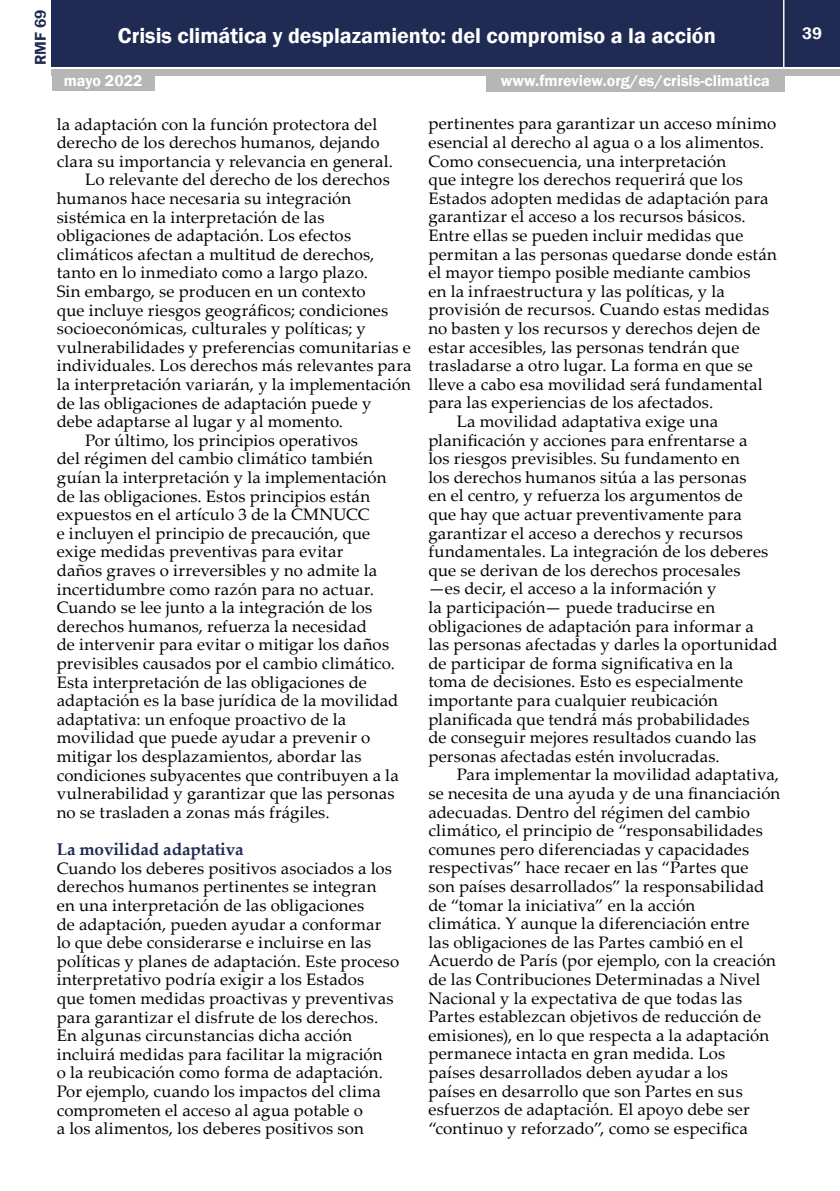
<style>
.page{position:relative;width:840px;height:1191px;background:#fff}
.page>*{position:absolute;margin:0;border:0;box-sizing:border-box;transform-origin:0 0}
.t1{font:600 22px "Franklin Gothic";color:#fff}
.t2{font:700 17px "Palatino Linotype";letter-spacing:-.01em;color:#202b53}
.t3{font:600 17px "Franklin Gothic";color:#fff}
.t4{font:16.6px/18.6px "Palatino Linotype";letter-spacing:.01em;color:#000}
.t5{font:600 16px "Franklin Gothic";color:#fff}
.t6{font:600 16px "Franklin Gothic";color:#202b53}
</style>
<div class="page">
<div style="left:52px;top:0;width:787px;height:66px;background:#202b53"></div>
<div style="left:52px;top:69px;width:787px;height:6px;background:#b6b6b6"></div>
<hr style="left:782px;top:0;width:2px;height:68px;background:#fff">
<div style="left:52px;top:73px;width:102px;height:18px;background:#b6b6b6"></div>
<div style="left:486px;top:74px;width:298px;height:18px;background:#b6b6b6"></div>
<p class="t6" style="left:31px;top:65px;width:57px;rotate:-90deg">RMF 69</p>
<h1 class="t1" style="left:118px;top:22px;width:599px">Crisis climática y desplazamiento: del compromiso a la acción</h1>
<p class="t3" style="left:801px;top:23px;width:21px">39</p>
<p class="t5" style="left:64px;top:71px;width:80px">mayo 2022</p>
<p class="t5" style="left:500px;top:71px;width:270px">www.fmreview.org/es/crisis-climatica</p>
<p class="t4" style="left:57px;top:114px;width:322px">la adaptación con la función protectora del</p>
<p class="t4" style="left:57px;top:133px;width:324px">derecho de los derechos humanos, dejando</p>
<p class="t4" style="left:57px;top:151px;width:337px">clara su importancia y relevancia en general.</p>
<p class="t4" style="left:85px;top:170px;width:306px">Lo relevante del derecho de los derechos</p>
<p class="t4" style="left:57px;top:188px;width:296px">humanos hace necesaria su integración</p>
<p class="t4" style="left:57px;top:207px;width:269px">sistémica en la interpretación de las</p>
<p class="t4" style="left:57px;top:225px;width:296px">obligaciones de adaptación. Los efectos</p>
<p class="t4" style="left:57px;top:244px;width:319px">climáticos afectan a multitud de derechos,</p>
<p class="t4" style="left:57px;top:263px;width:312px">tanto en lo inmediato como a largo plazo.</p>
<p class="t4" style="left:57px;top:281px;width:310px">Sin embargo, se producen en un contexto</p>
<p class="t4" style="left:57px;top:300px;width:333px">que incluye riesgos geográficos; condiciones</p>
<p class="t4" style="left:57px;top:318px;width:310px">socioeconómicas, culturales y políticas; y</p>
<p class="t4" style="left:57px;top:337px;width:355px">vulnerabilidades y preferencias comunitarias e</p>
<p class="t4" style="left:57px;top:356px;width:356px">individuales. Los derechos más relevantes para</p>
<p class="t4" style="left:57px;top:374px;width:355px">la interpretación variarán, y la implementación</p>
<p class="t4" style="left:57px;top:393px;width:316px">de las obligaciones de adaptación puede y</p>
<p class="t4" style="left:57px;top:411px;width:288px">debe adaptarse al lugar y al momento.</p>
<p class="t4" style="left:85px;top:430px;width:274px">Por último, los principios operativos</p>
<p class="t4" style="left:57px;top:449px;width:317px">del régimen del cambio climático también</p>
<p class="t4" style="left:57px;top:467px;width:331px">guían la interpretación y la implementación</p>
<p class="t4" style="left:57px;top:486px;width:315px">de las obligaciones. Estos principios están</p>
<p class="t4" style="left:57px;top:504px;width:314px">expuestos en el artículo 3 de la CMNUCC</p>
<p class="t4" style="left:57px;top:523px;width:315px">e incluyen el principio de precaución, que</p>
<p class="t4" style="left:57px;top:542px;width:288px">exige medidas preventivas para evitar</p>
<p class="t4" style="left:57px;top:560px;width:322px">daños graves o irreversibles y no admite la</p>
<p class="t4" style="left:57px;top:579px;width:318px">incertidumbre como razón para no actuar.</p>
<p class="t4" style="left:57px;top:597px;width:317px">Cuando se lee junto a la integración de los</p>
<p class="t4" style="left:57px;top:616px;width:311px">derechos humanos, refuerza la necesidad</p>
<p class="t4" style="left:57px;top:634px;width:333px">de intervenir para evitar o mitigar los daños</p>
<p class="t4" style="left:57px;top:653px;width:339px">previsibles causados por el cambio climático.</p>
<p class="t4" style="left:57px;top:672px;width:311px">Esta interpretación de las obligaciones de</p>
<p class="t4" style="left:57px;top:690px;width:343px">adaptación es la base jurídica de la movilidad</p>
<p class="t4" style="left:57px;top:709px;width:291px">adaptativa: un enfoque proactivo de la</p>
<p class="t4" style="left:57px;top:727px;width:315px">movilidad que puede ayudar a prevenir o</p>
<p class="t4" style="left:57px;top:746px;width:306px">mitigar los desplazamientos, abordar las</p>
<p class="t4" style="left:57px;top:765px;width:343px">condiciones subyacentes que contribuyen a la</p>
<p class="t4" style="left:57px;top:783px;width:339px">vulnerabilidad y garantizar que las personas</p>
<p class="t4" style="left:57px;top:802px;width:274px">no se trasladen a zonas más frágiles.</p>
<p class="t2" style="left:57px;top:837px;width:188px">La movilidad adaptativa</p>
<p class="t4" style="left:57px;top:858px;width:344px">Cuando los deberes positivos asociados a los derechos humanos pertinentes se integran<br>en una interpretación de las obligaciones<br>de adaptación, pueden ayudar a conformar lo que debe considerarse e incluirse en las políticas y planes de adaptación. Este proceso interpretativo podría exigir a los Estados<br>que tomen medidas proactivas y preventivas para garantizar el disfrute de los derechos.<br>En algunas circunstancias dicha acción incluirá medidas para facilitar la migración<br>o la reubicación como forma de adaptación.<br>Por ejemplo, cuando los impactos del clima comprometen el acceso al agua potable o<br>a los alimentos, los deberes positivos son</p>
<p class="t4" style="left:428px;top:114px;width:349px">pertinentes para garantizar un acceso mínimo</p>
<p class="t4" style="left:428px;top:132px;width:337px">esencial al derecho al agua o a los alimentos.</p>
<p class="t4" style="left:428px;top:151px;width:299px">Como consecuencia, una interpretación</p>
<p class="t4" style="left:428px;top:170px;width:316px">que integre los derechos requerirá que los</p>
<p class="t4" style="left:428px;top:188px;width:341px">Estados adopten medidas de adaptación para</p>
<p class="t4" style="left:428px;top:207px;width:318px">garantizar el acceso a los recursos básicos.</p>
<p class="t4" style="left:428px;top:225px;width:316px">Entre ellas se pueden incluir medidas que</p>
<p class="t4" style="left:428px;top:244px;width:350px">permitan a las personas quedarse donde están</p>
<p class="t4" style="left:428px;top:263px;width:323px">el mayor tiempo posible mediante cambios</p>
<p class="t4" style="left:428px;top:281px;width:298px">en la infraestructura y las políticas, y la</p>
<p class="t4" style="left:428px;top:300px;width:342px">provisión de recursos. Cuando estas medidas</p>
<p class="t4" style="left:428px;top:318px;width:333px">no basten y los recursos y derechos dejen de</p>
<p class="t4" style="left:428px;top:337px;width:312px">estar accesibles, las personas tendrán que</p>
<p class="t4" style="left:428px;top:355px;width:326px">trasladarse a otro lugar. La forma en que se</p>
<p class="t4" style="left:428px;top:374px;width:335px">lleve a cabo esa movilidad será fundamental</p>
<p class="t4" style="left:428px;top:393px;width:286px">para las experiencias de los afectados.</p>
<p class="t4" style="left:456px;top:411px;width:263px">La movilidad adaptativa exige una</p>
<p class="t4" style="left:428px;top:430px;width:320px">planificación y acciones para enfrentarse a</p>
<p class="t4" style="left:428px;top:448px;width:313px">los riesgos previsibles. Su fundamento en</p>
<p class="t4" style="left:428px;top:467px;width:319px">los derechos humanos sitúa a las personas</p>
<p class="t4" style="left:428px;top:486px;width:316px">en el centro, y refuerza los argumentos de</p>
<p class="t4" style="left:428px;top:504px;width:315px">que hay que actuar preventivamente para</p>
<p class="t4" style="left:428px;top:523px;width:316px">garantizar el acceso a derechos y recursos</p>
<p class="t4" style="left:428px;top:541px;width:341px">fundamentales. La integración de los deberes</p>
<p class="t4" style="left:428px;top:560px;width:313px">que se derivan de los derechos procesales</p>
<p class="t4" style="left:428px;top:579px;width:289px">—es decir, el acceso a la información y</p>
<p class="t4" style="left:428px;top:597px;width:288px">la participación— puede traducirse en</p>
<p class="t4" style="left:428px;top:616px;width:327px">obligaciones de adaptación para informar a</p>
<p class="t4" style="left:428px;top:634px;width:351px">las personas afectadas y darles la oportunidad</p>
<p class="t4" style="left:428px;top:653px;width:306px">de participar de forma significativa en la</p>
<p class="t4" style="left:428px;top:672px;width:316px">toma de decisiones. Esto es especialmente</p>
<p class="t4" style="left:428px;top:690px;width:291px">importante para cualquier reubicación</p>
<p class="t4" style="left:428px;top:709px;width:322px">planificada que tendrá más probabilidades</p>
<p class="t4" style="left:428px;top:727px;width:329px">de conseguir mejores resultados cuando las</p>
<p class="t4" style="left:428px;top:746px;width:293px">personas afectadas estén involucradas.</p>
<p class="t4" style="left:456px;top:765px;width:323px">Para implementar la movilidad adaptativa,</p>
<p class="t4" style="left:428px;top:783px;width:353px">se necesita de una ayuda y de una financiación</p>
<p class="t4" style="left:428px;top:802px;width:323px">adecuadas. Dentro del régimen del cambio</p>
<p class="t4" style="left:428px;top:820px;width:336px">climático, el principio de “responsabilidades</p>
<p class="t4" style="left:428px;top:839px;width:322px">comunes pero diferenciadas y capacidades</p>
<p class="t4" style="left:428px;top:857px;width:321px">respectivas” hace recaer en las “Partes que</p>
<p class="t4" style="left:428px;top:876px;width:337px">son países desarrollados” la responsabilidad</p>
<p class="t4" style="left:428px;top:895px;width:268px">de “tomar la iniciativa” en la acción</p>
<p class="t4" style="left:428px;top:913px;width:322px">climática. Y aunque la diferenciación entre</p>
<p class="t4" style="left:428px;top:932px;width:316px">las obligaciones de las Partes cambió en el</p>
<p class="t4" style="left:428px;top:950px;width:349px">Acuerdo de París (por ejemplo, con la creación</p>
<p class="t4" style="left:428px;top:969px;width:333px">de las Contribuciones Determinadas a Nivel</p>
<p class="t4" style="left:428px;top:988px;width:315px">Nacional y la expectativa de que todas las</p>
<p class="t4" style="left:428px;top:1006px;width:334px">Partes establezcan objetivos de reducción de</p>
<p class="t4" style="left:428px;top:1025px;width:342px">emisiones), en lo que respecta a la adaptación</p>
<p class="t4" style="left:428px;top:1043px;width:298px">permanece intacta en gran medida. Los</p>
<p class="t4" style="left:428px;top:1062px;width:301px">países desarrollados deben ayudar a los</p>
<p class="t4" style="left:428px;top:1081px;width:316px">países en desarrollo que son Partes en sus</p>
<p class="t4" style="left:428px;top:1099px;width:322px">esfuerzos de adaptación. El apoyo debe ser</p>
<p class="t4" style="left:428px;top:1118px;width:321px">“continuo y reforzado”, como se especifica</p>
</div>
